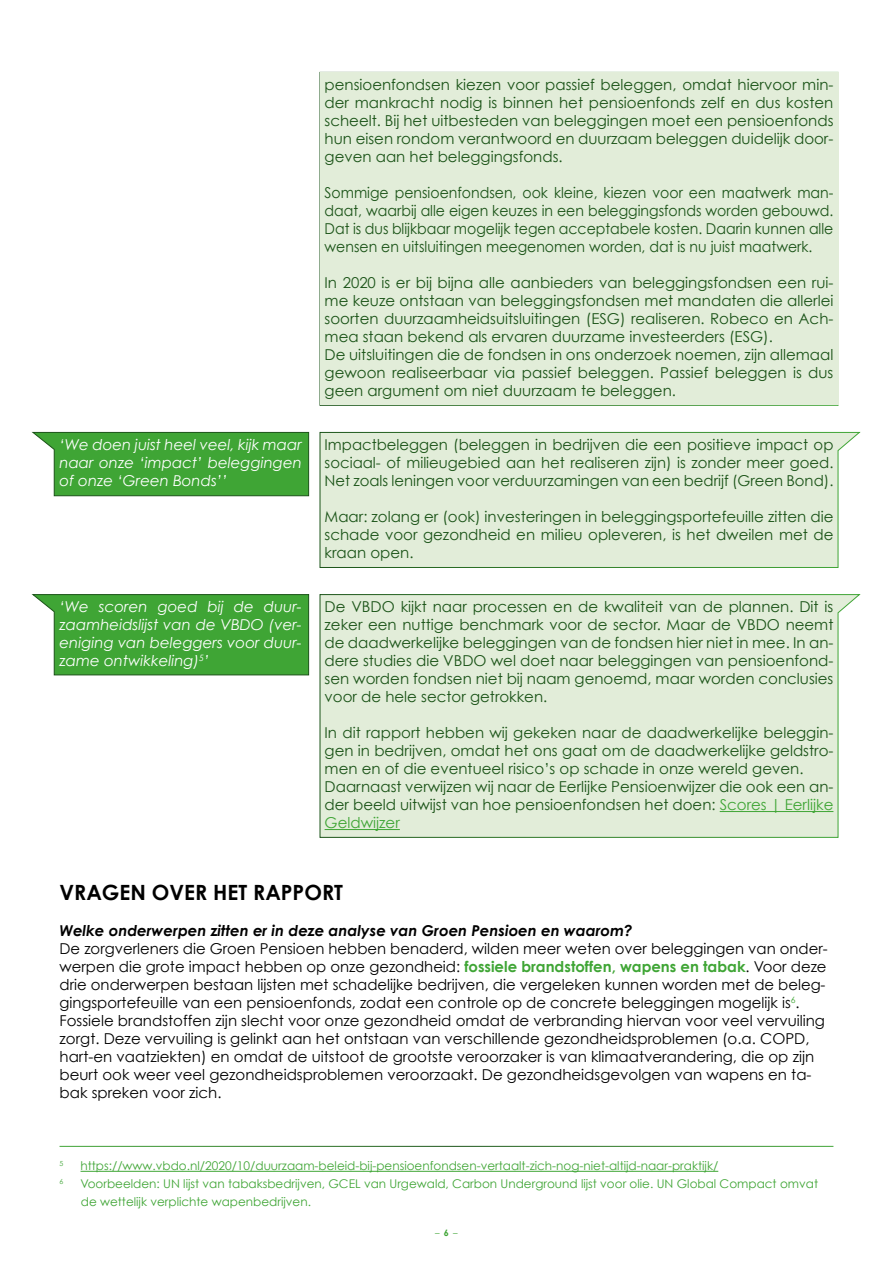
<style>
.page{position:relative;width:893px;height:1263px;background:#fff}
.page>*{position:absolute;margin:0;border:0;box-sizing:border-box;transform-origin:0 0}
.t1{font:700 21px "Century Gothic";color:#000}
.t2{font:15px/18px "Century Gothic";color:#1a5317;text-align:justify}
.t3{font:15px/18px "Century Gothic";color:#000}
.t4{font:15px/18px "Century Gothic";color:#1a5317;text-align:justify;scale:.94 1}
.t5{font:italic 15px/18px "Century Gothic";color:#fff;text-align:justify}
.t6{font:italic 700 15px "Century Gothic";color:#000}
.t7{font:12px/18px "Century Gothic";color:#3fa535}
.t8{font:9px "Century Gothic";color:#3fa535}
.t9{font:7.05px "Century Gothic";color:#3fa535}
.s1{color:#3fa535}
.s2{font-weight:700;color:#3fa535}
.s3{font-weight:700}
</style>
<div class="page">
<svg style="left:32px;top:431px;width:277px;height:65px;background:#4da944"></svg>
<svg style="left:32px;top:594px;width:277px;height:82px;background:#4ca943"></svg>
<div style="left:319px;top:432px;width:542px;height:136px;background:#e2edd9"></div>
<div style="left:320px;top:72px;width:518px;height:334px;background:#e2edd9;border:1px solid #fff"></div>
<div style="left:319px;top:594px;width:542px;height:244px;background:#e2edd9"></div>
<hr style="left:720px;top:811px;width:113px;height:1px;background:#3fa535">
<hr style="left:325px;top:829px;width:75px;height:1px;background:#3fa535">
<hr style="left:81px;top:1171px;width:637px;height:1px;background:#3fa535">
<p class="t5" style="left:60px;top:435px;width:244px">‘We doen juist heel veel, kijk maar naar onze ‘impact’ beleggingen of onze ‘Green Bonds’’</p>
<p class="t5" style="left:60px;top:597px;width:244px">‘We scoren goed bij de duur&shy;zaamheidslijst van de VBDO (ver&shy;eniging van beleggers voor duur&shy;zame ontwikkeling)<sup>5</sup>’</p>
<p class="t2" style="left:325px;top:75px;width:510px">pensioenfondsen kiezen voor passief beleggen, omdat hiervoor min&shy;der mankracht nodig is binnen het pensioenfonds zelf en dus kosten scheelt. Bij het uitbesteden van beleggingen moet een pensioenfonds hun eisen rondom verantwoord en duurzaam beleggen duidelijk door&shy;geven aan het beleggingsfonds.</p>
<p class="t4" style="left:325px;top:183px;width:543px">Sommige pensioenfondsen, ook kleine, kiezen voor een maatwerk man&shy;daat, waarbij alle eigen keuzes in een beleggingsfonds worden gebouwd.<br>Dat is dus blijkbaar mogelijk tegen acceptabele kosten. Daarin kunnen alle wensen en uitsluitingen meegenomen worden, dat is nu juist maatwerk.</p>
<p class="t2" style="left:325px;top:273px;width:510px;text-align:left">In 2020 is er bij bijna alle aanbieders van beleggingsfondsen een rui&shy;me keuze ontstaan van beleggingsfondsen met mandaten die allerlei soorten duurzaamheidsuitsluitingen (ESG) realiseren. Robeco en Ach&shy;mea staan bekend als ervaren duurzame investeerders (ESG).<br>De uitsluitingen die de fondsen in ons onderzoek noemen, zijn allemaal gewoon realiseerbaar via passief beleggen. Passief beleggen is dus geen argument om niet duurzaam te beleggen.</p>
<p class="t2" style="left:325px;top:435px;width:510px">Impactbeleggen (beleggen in bedrijven die een positieve impact op sociaal- of milieugebied aan het realiseren zijn) is zonder meer goed.<br>Net zoals leningen voor verduurzamingen van een bedrijf (Green Bond).</p>
<p class="t2" style="left:325px;top:507px;width:510px">Maar: zolang er (ook) investeringen in beleggingsportefeuille zitten die schade voor gezondheid en milieu opleveren, is het dweilen met de kraan open.</p>
<p class="t2" style="left:325px;top:597px;width:510px">De VBDO kijkt naar processen en de kwaliteit van de plannen. Dit is zeker een nuttige benchmark voor de sector. Maar de VBDO neemt de daadwerkelijke beleggingen van de fondsen hier niet in mee. In an&shy;dere studies die VBDO wel doet naar beleggingen van pensioenfond&shy;sen worden fondsen niet bij naam genoemd, maar worden conclusies voor de hele sector getrokken.</p>
<p class="t2" style="left:325px;top:723px;width:510px;text-align:left">In dit rapport hebben wij gekeken naar de daadwerkelijke beleggin&shy;gen in bedrijven, omdat het ons gaat om de daadwerkelijke geldstro&shy;men en of die eventueel risico’s op schade in onze wereld geven.<br>Daarnaast verwijzen wij naar de Eerlijke Pensioenwijzer die ook een an&shy;der beeld uitwijst van hoe pensioenfondsen het doen: <span class="s1">Scores | Eerlijke Geldwijzer</span></p>
<h1 class="t1" style="left:60px;top:879px;width:285px">VRAGEN OVER HET RAPPORT</h1>
<p class="t6" style="left:60px;top:921px;width:574px">Welke onderwerpen zitten er in deze analyse van Groen Pensioen en waarom?</p>
<p class="t3" style="left:60px;top:939px;width:770px">De zorgverleners die Groen Pensioen hebben benaderd, wilden meer weten over beleggingen van onder&shy;werpen die grote impact hebben op onze gezondheid: <span class="s2">fossiele brandstoffen, wapens en tabak</span>. Voor deze drie onderwerpen bestaan lijsten met schadelijke bedrijven, die vergeleken kunnen worden met de beleg&shy;gingsportefeuille van een pensioenfonds, zodat een controle op de concrete beleggingen mogelijk is<sup>6</sup>.<br>Fossiele brandstoffen zijn slecht voor onze gezondheid omdat de verbranding hiervan voor veel vervuiling zorgt. Deze vervuiling is gelinkt aan het ontstaan van verschillende gezondheidsproblemen (o.a. COPD, hart-en vaatziekten) en omdat de uitstoot de grootste veroorzaker is van klimaatverandering, die op zijn beurt ook weer veel gezondheidsproblemen veroorzaakt. De gezondheidsgevolgen van wapens en ta&shy;bak spreken voor zich.</p>
<p class="t9" style="left:60px;top:1159px;width:5px">5</p>
<p class="t7" style="left:81px;top:1156px;width:639px">https://www.vbdo.nl/2020/10/duurzaam-beleid-bij-pensioenfondsen-vertaalt-zich-nog-niet-altijd-naar-praktijk/</p>
<p class="t9" style="left:60px;top:1177px;width:5px">6</p>
<p class="t7" style="left:81px;top:1174px;width:739px">Voorbeelden: UN lijst van tabaksbedrijven, GCEL van Urgewald, Carbon Underground lijst voor olie. UN Global Compact omvat de wettelijk verplichte wapenbedrijven.</p>
<p class="t8" style="left:435px;top:1227px;width:24px">– <span class="s3">6</span> –</p>
</div>
